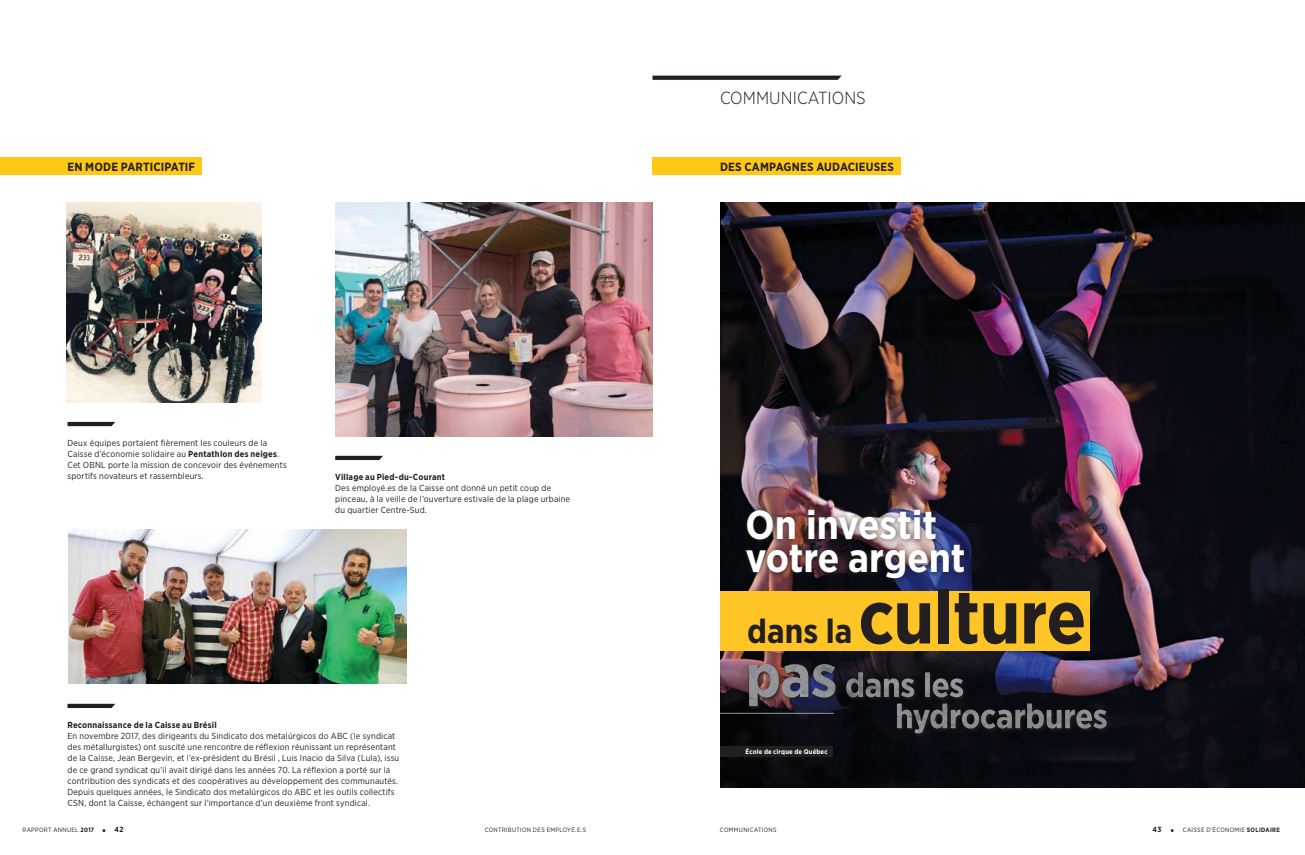
<style>
.page{position:relative;width:1305px;height:855px;background:#fff}
.page>*{position:absolute;margin:0;border:0;box-sizing:border-box;transform-origin:0 0}
.t1{font:700 75px "Gotham Narrow";letter-spacing:-.01em;color:#231f20}
.t2{font:700 40.38px/33.6px "Gotham Narrow";letter-spacing:-.005em;color:#fff}
.t3{font:300 17.5px "Gotham Narrow";letter-spacing:.005em;color:#231f20}
.t4{font:700 11.88px "Gotham Narrow";letter-spacing:.015em;color:#231f20}
.t5{font:8.75px/11.2px "Gotham Narrow";letter-spacing:.02em;color:#231f20}
.t6{font:700 8.75px "Gotham Narrow";letter-spacing:.025em;color:#231f20}
.t7{font:700 7.5px "Gotham Narrow";color:#231f20}
.t8{font:700 6.75px "Gotham Narrow";letter-spacing:.03em;color:#fff}
.t9{font:6.25px "Gotham Narrow";letter-spacing:.05em;color:#231f20}
.s1{font-weight:700}
.s2{font-size:33.88px}
</style>
<div class="page">
<svg style="left:652px;top:76px;width:190px;height:4px"></svg>
<div style="left:652px;top:158px;width:249px;height:17px;background:#ffc815"></div>
<div style="left:0;top:158px;width:202px;height:17px;background:#ffc815"></div>
<img style="left:67px;top:202px;width:195px;height:200px">
<img style="left:335px;top:202px;width:317px;height:234px">
<img style="left:68px;top:530px;width:338px;height:154px">
<svg style="left:68px;top:422px;width:47px;height:4px"></svg>
<svg style="left:335px;top:456px;width:48px;height:4px"></svg>
<svg style="left:68px;top:704px;width:47px;height:4px"></svg>
<img style="left:720px;top:202px;width:585px;height:586px">
<div style="left:720px;top:591px;width:369px;height:60px;background:#ffc426"></div>
<div style="left:720px;top:747px;width:112px;height:10px;background:#231f20"></div>
<div style="left:742px;top:504px;width:227px;height:80px;background:#231f20;opacity:.75"></div>
<svg style="left:747px;top:662px;width:364px;height:76px;background:#2a2835"></svg>
<img style="left:749px;top:664px;width:214px;height:42px">
<hr style="left:720px;top:713px;width:114px;height:1px;background:#949698">
<h3 class="t3" style="left:720px;top:87px;width:147px">COMMUNICATIONS</h3>
<h3 class="t4" style="left:68px;top:159px;width:129px">EN MODE PARTICIPATIF</h3>
<h3 class="t4" style="left:720px;top:159px;width:176px">DES CAMPAGNES AUDACIEUSES</h3>
<p class="t5" style="left:68px;top:437px;width:221px">Deux équipes portaient fièrement les couleurs de la Caisse d’économie solidaire au <span class="s1">Pentathlon des neiges</span>.<br>Cet OBNL porte la mission de concevoir des événements sportifs novateurs et rassembleurs.</p>
<p class="t6" style="left:335px;top:471px;width:111px">Village au Pied-du-Courant</p>
<p class="t5" style="left:335px;top:482px;width:236px">Des employé.es de la Caisse ont donné un petit coup de pinceau, à la veille de l’ouverture estivale de la plage urbaine du quartier Centre-Sud.</p>
<p class="t6" style="left:68px;top:719px;width:151px">Reconnaissance de la Caisse au Brésil</p>
<p class="t5" style="left:68px;top:730px;width:333px">En novembre 2017, des dirigeants du Sindicato dos metalúrgicos do ABC (le syndicat des métallurgistes) ont suscité une rencontre de réflexion réunissant un représentant de la Caisse, Jean Bergevin, et l’ex-président du Brésil , Luis Inacio da Silva (Lula), issu de ce grand syndicat qu’il avait dirigé dans les années 70. La réflexion a porté sur la contribution des syndicats et des coopératives au développement des communautés.<br>Depuis quelques années, le Sindicato dos metalúrgicos do ABC et les outils collectifs CSN, dont la Caisse, échangent sur l’importance d’un deuxième front syndical.</p>
<h2 class="t2" style="left:746px;top:507px;width:222px">On investit votre argent</h2>
<h1 class="t1" style="left:747px;top:569px;width:341px"><span class="s2">dans la</span> culture</h1>
<p class="t8" style="left:746px;top:748px;width:84px">École de cirque de Québec</p>
<p class="t9" style="left:22px;top:826px;width:73px">RAPPORT ANNUEL <span class="s1">2017</span></p>
<p class="t7" style="left:115px;top:825px;width:10px">42</p>
<p class="t9" style="left:485px;top:826px;width:103px">CONTRIBUTION DES EMPLOYÉ.E.S</p>
<p class="t9" style="left:720px;top:826px;width:58px">COMMUNICATIONS</p>
<p class="t7" style="left:1153px;top:825px;width:10px">43</p>
<p class="t9" style="left:1183px;top:826px;width:99px">CAISSE D’ÉCONOMIE <span class="s1">SOLIDAIRE</span></p>
</div>
